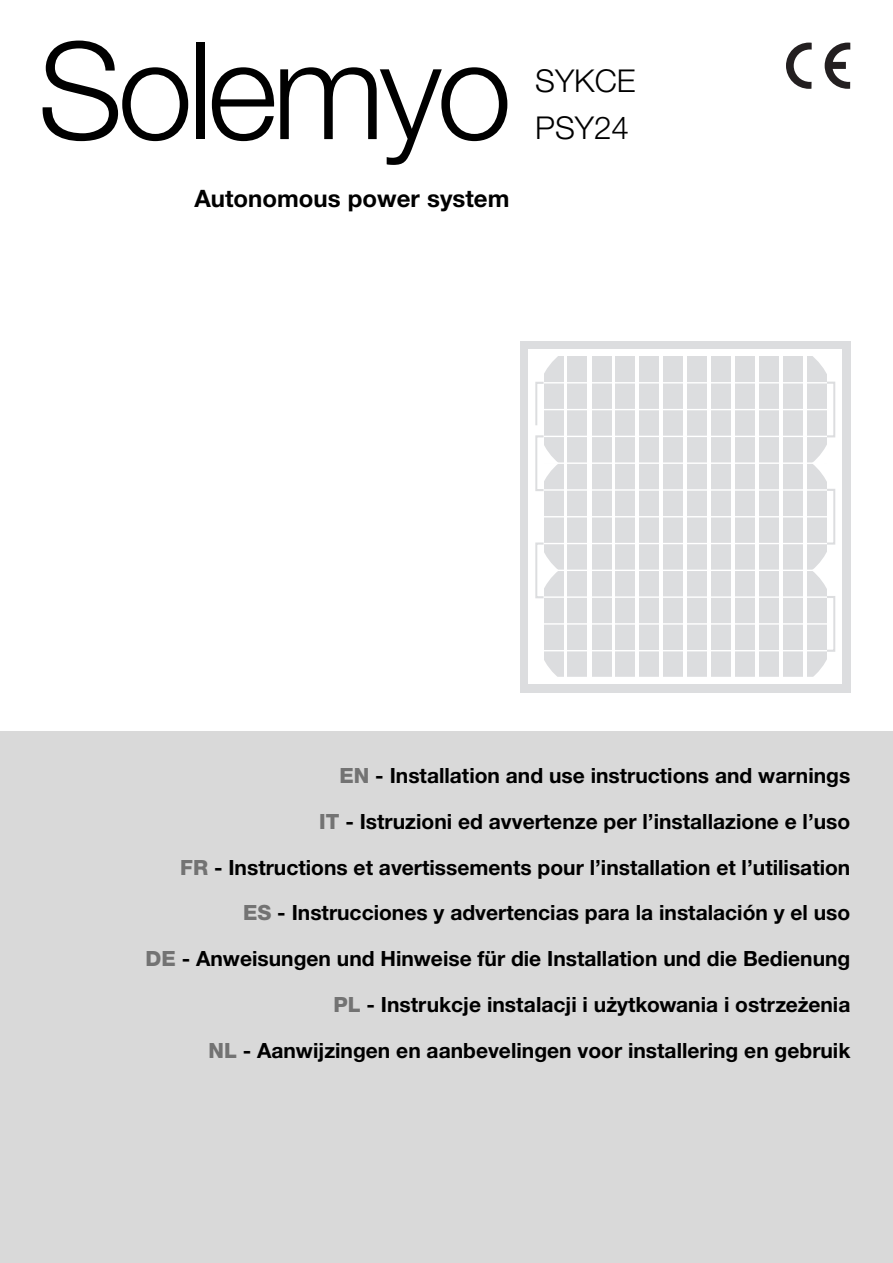
<style>
.page{position:relative;width:893px;height:1263px;background:#fff}
.page>*{position:absolute;margin:0;border:0;box-sizing:border-box;transform-origin:0 0}
.t1{font:300 135.15px "Helvetica Neue";letter-spacing:-.04em;color:#000}
.t2{font:300 31.5px/47.2px "Helvetica Neue";color:#000}
.t3{font:700 24px "Helvetica Neue";color:#000}
.t4{font:700 21px/45.8px "Helvetica Neue";color:#000;text-align:right}
.t5{font:700 21px "Helvetica Neue CE";color:#000}
.s1{font-weight:800;color:#737373}
.s2{font-family:"Helvetica Neue";font-weight:800;color:#737373}
.s3{font-family:"Helvetica Neue"}
</style>
<div class="page">
<div style="left:0;top:731px;width:893px;height:532px;background:#d9d9d9"></div>
<svg style="left:786px;top:43px;width:26px;height:46px"></svg>
<svg style="left:825px;top:43px;width:25px;height:46px"></svg>
<div style="left:520px;top:341px;width:330px;height:351px;background:#dcdddf"></div>
<div style="left:529px;top:350px;width:313px;height:334px;background:#fff"></div>
<div style="left:544px;top:356px;width:19px;height:322px;background:#dcdddf"></div>
<div style="left:567px;top:356px;width:20px;height:322px;background:#dcdddf"></div>
<div style="left:591px;top:356px;width:20px;height:322px;background:#dcdddf"></div>
<div style="left:615px;top:356px;width:20px;height:322px;background:#dcdddf"></div>
<div style="left:639px;top:356px;width:20px;height:322px;background:#dcdddf"></div>
<div style="left:663px;top:356px;width:20px;height:322px;background:#dcdddf"></div>
<div style="left:687px;top:356px;width:20px;height:322px;background:#dcdddf"></div>
<div style="left:711px;top:356px;width:20px;height:322px;background:#dcdddf"></div>
<div style="left:735px;top:356px;width:20px;height:322px;background:#dcdddf"></div>
<div style="left:759px;top:356px;width:20px;height:322px;background:#dcdddf"></div>
<div style="left:783px;top:356px;width:20px;height:322px;background:#dcdddf"></div>
<div style="left:807px;top:356px;width:20px;height:322px;background:#dcdddf"></div>
<hr style="left:538px;top:650px;width:294px;height:1px;background:#fff">
<hr style="left:537px;top:677px;width:295px;height:1px;background:#fff">
<hr style="left:538px;top:623px;width:294px;height:2px;background:#fff">
<hr style="left:538px;top:596px;width:294px;height:2px;background:#fff">
<hr style="left:538px;top:570px;width:294px;height:1px;background:#fff">
<hr style="left:538px;top:543px;width:294px;height:1px;background:#fff">
<hr style="left:538px;top:516px;width:294px;height:1px;background:#fff">
<hr style="left:538px;top:489px;width:294px;height:2px;background:#fff">
<hr style="left:538px;top:463px;width:294px;height:1px;background:#fff">
<hr style="left:538px;top:436px;width:294px;height:1px;background:#fff">
<hr style="left:538px;top:409px;width:294px;height:1px;background:#fff">
<hr style="left:538px;top:382px;width:294px;height:1px;background:#fff">
<svg style="left:813px;top:356px;width:14px;height:18px"></svg>
<svg style="left:545px;top:447px;width:14px;height:32px"></svg>
<svg style="left:811px;top:445px;width:16px;height:36px"></svg>
<svg style="left:545px;top:554px;width:14px;height:32px"></svg>
<svg style="left:811px;top:552px;width:16px;height:37px"></svg>
<svg style="left:544px;top:660px;width:13px;height:17px"></svg>
<svg style="left:813px;top:660px;width:14px;height:17px"></svg>
<div style="left:826px;top:596px;width:9px;height:56px;border:2px solid #dcdddf"></div>
<div style="left:826px;top:489px;width:9px;height:56px;border:2px solid #dcdddf"></div>
<div style="left:826px;top:382px;width:9px;height:55px;border:2px solid #dcdddf"></div>
<div style="left:535px;top:435px;width:10px;height:56px;border:2px solid #dcdddf"></div>
<div style="left:535px;top:543px;width:10px;height:55px;border:2px solid #dcdddf"></div>
<svg style="left:535px;top:356px;width:26px;height:70px"></svg>
<h1 class="t1" style="left:38px;top:41px;width:476px">Solemyo</h1>
<p class="t3" style="left:194px;top:190px;width:317px">Autonomous power system</p>
<h2 class="t2" style="left:535px;top:60px;width:102px">SYKCE<br>PSY24</h2>
<p class="t4" style="left:146px;top:755px;width:706px"><span class="s1">EN</span> - Installation and use instructions and warnings<br><span class="s1">IT</span> - Istruzioni ed avvertenze per l’installazione e l’uso<br><span class="s1">FR</span> - Instructions et avertissements pour l’installation et l’utilisation<br><span class="s1">ES</span> - Instrucciones y advertencias para la instalación y el uso<br><span class="s1">DE</span> - Anweisungen und Hinweise für die Installation und die Bedienung</p>
<p class="t5" style="left:333px;top:997px;width:518px"><span class="s2">PL</span> <span class="s3">-</span> Instrukcje instalacji i użytkowania i ostrzeżenia</p>
<p class="t4" style="left:208px;top:1029px;width:643px"><span class="s1">NL</span> - Aanwijzingen en aanbevelingen voor installering en gebruik</p>
</div>
